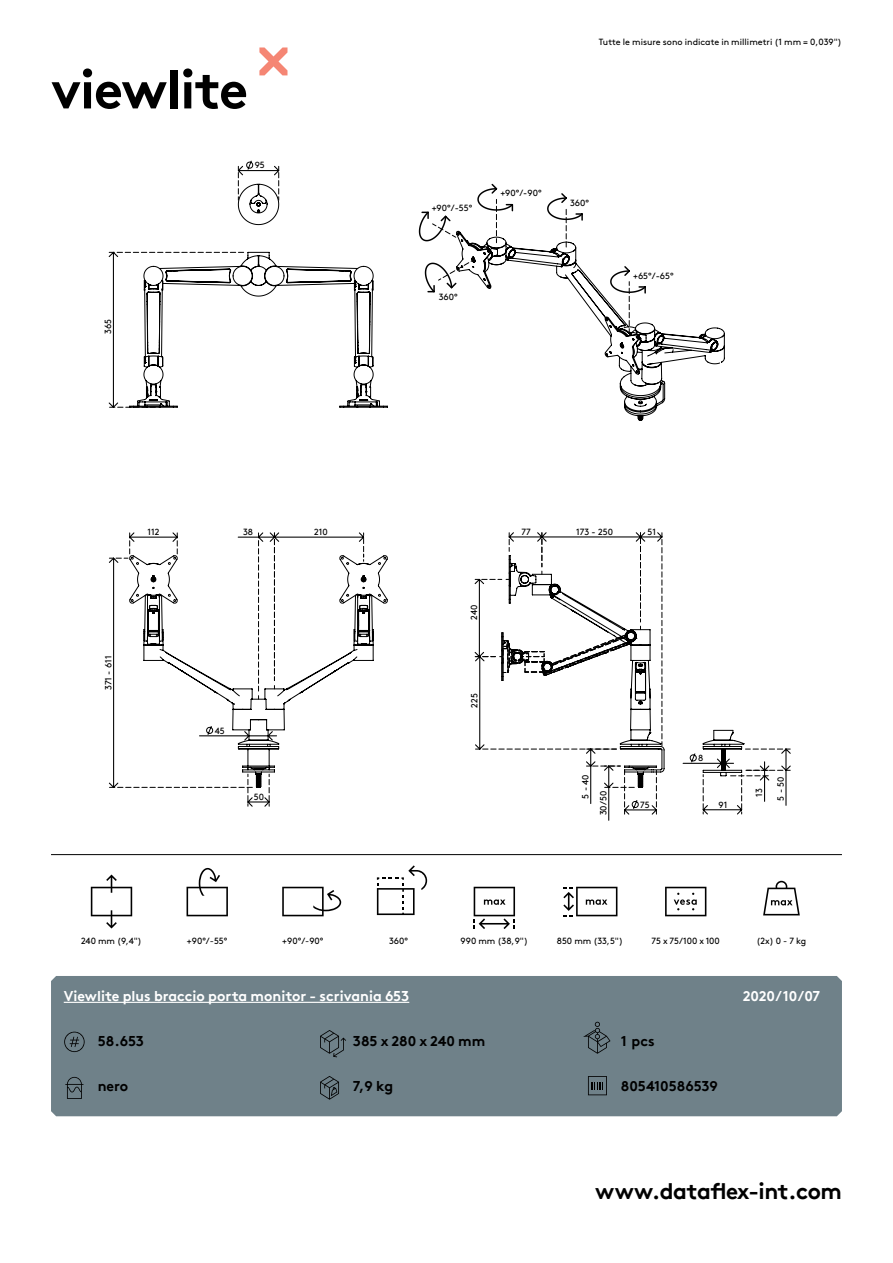
<style>
.page{position:relative;width:893px;height:1263px;background:#fff}
.page>*{position:absolute;margin:0;border:0;box-sizing:border-box;transform-origin:0 0}
.hoofdstuk{font:700 54px "Brown Pro TT";letter-spacing:-.02em;color:#000}
.t1{font:700 22.5px "Brown Pro TT";letter-spacing:-.02em;color:#000}
.t2{font:700 14.25px "Brown Pro TT";color:#fff}
.specificaties{font:700 14.25px "Brown Pro TT";color:#000}
.t3{font:9px "Brown";color:#000}
.t4{font:9px/18px "Brown Pro TT Regular Alt";color:#000}
</style>
<div class="page">
<svg style="left:259px;top:47px;width:28px;height:28px"></svg>
<hr style="left:51px;top:854px;width:791px;height:1px;background:#000">
<svg style="left:91px;top:874px;width:41px;height:54px"></svg>
<svg style="left:187px;top:868px;width:41px;height:48px"></svg>
<svg style="left:282px;top:887px;width:59px;height:29px"></svg>
<svg style="left:377px;top:865px;width:50px;height:50px"></svg>
<svg style="left:474px;top:887px;width:41px;height:42px"></svg>
<svg style="left:563px;top:887px;width:54px;height:29px"></svg>
<svg style="left:665px;top:887px;width:41px;height:29px"></svg>
<svg style="left:763px;top:881px;width:37px;height:34px"></svg>
<div style="left:51px;top:976px;width:791px;height:140px;background:#6f8189"></div>
<svg style="left:109px;top:532px;width:256px;height:209px"></svg>
<svg style="left:418px;top:183px;width:96px;height:59px"></svg>
<svg style="left:547px;top:193px;width:36px;height:37px"></svg>
<svg style="left:424px;top:262px;width:32px;height:31px"></svg>
<svg style="left:129px;top:555px;width:259px;height:233px"></svg>
<svg style="left:474px;top:532px;width:191px;height:284px"></svg>
<svg style="left:129px;top:252px;width:259px;height:156px"></svg>
<svg style="left:456px;top:230px;width:269px;height:191px"></svg>
<svg style="left:682px;top:730px;width:109px;height:85px"></svg>
<svg style="left:237px;top:160px;width:43px;height:65px"></svg>
<svg style="left:64px;top:1032px;width:21px;height:20px"></svg>
<svg style="left:65px;top:1077px;width:18px;height:22px"></svg>
<svg style="left:320px;top:1030px;width:26px;height:27px"></svg>
<svg style="left:583px;top:1022px;width:27px;height:32px"></svg>
<svg style="left:320px;top:1076px;width:19px;height:24px"></svg>
<svg style="left:588px;top:1076px;width:19px;height:19px"></svg>
<hr style="left:64px;top:1002px;width:345px;height:1px;background:#fff">
<p class="hoofdstuk" style="left:51px;top:46px;width:198px">viewlite</p>
<p class="t4" style="left:255px;top:155px;width:12px">95</p>
<p class="t4" style="left:98px;top:334px;width:17px;rotate:-90deg">365</p>
<p class="t4" style="left:147px;top:522px;width:13px">112</p>
<p class="t4" style="left:98px;top:690px;width:36px;rotate:-90deg">371 - 611</p>
<p class="t4" style="left:243px;top:522px;width:12px">38</p>
<p class="t4" style="left:314px;top:522px;width:15px">210</p>
<p class="t4" style="left:215px;top:721px;width:12px">45</p>
<p class="t4" style="left:254px;top:787px;width:12px">50</p>
<p class="t3" style="left:599px;top:35px;width:245px">Tutte le misure sono indicate in millimetri (1 mm = 0,039")</p>
<p class="t4" style="left:432px;top:198px;width:42px">+90°/-55°</p>
<p class="t4" style="left:500px;top:183px;width:43px">+90°/-90°</p>
<p class="t4" style="left:570px;top:193px;width:21px">360°</p>
<p class="t4" style="left:439px;top:287px;width:21px">360°</p>
<p class="t4" style="left:633px;top:266px;width:42px">+65°/-65°</p>
<p class="t4" style="left:464px;top:620px;width:17px;rotate:-90deg">240</p>
<p class="t4" style="left:465px;top:708px;width:16px;rotate:-90deg">225</p>
<p class="t4" style="left:521px;top:522px;width:11px">77</p>
<p class="t4" style="left:576px;top:522px;width:39px">173 - 250</p>
<p class="t4" style="left:647px;top:522px;width:10px">51</p>
<p class="t4" style="left:576px;top:815px;width:43px;text-indent:17px;rotate:-90deg">5 - 40<br>30/50</p>
<p class="t4" style="left:640px;top:795px;width:11px">75</p>
<p class="t4" style="left:698px;top:748px;width:7px">8</p>
<p class="t4" style="left:719px;top:795px;width:10px">91</p>
<p class="t4" style="left:749px;top:796px;width:10px;rotate:-90deg">13</p>
<p class="t4" style="left:771px;top:800px;width:26px;rotate:-90deg">5 - 50</p>
<p class="t3" style="left:81px;top:934px;width:62px">240 mm (9,4")</p>
<p class="t3" style="left:187px;top:934px;width:42px">+90°/-55°</p>
<p class="t3" style="left:282px;top:934px;width:43px">+90°/-90°</p>
<p class="t3" style="left:389px;top:934px;width:21px">360°</p>
<p class="t3" style="left:461px;top:934px;width:69px">990 mm (38,9")</p>
<p class="t3" style="left:557px;top:934px;width:68px">850 mm (33,5")</p>
<p class="t3" style="left:652px;top:934px;width:70px">75 x 75/100 x 100</p>
<p class="t3" style="left:757px;top:934px;width:51px">(2x) 0 - 7 kg</p>
<h3 class="t2" style="left:64px;top:985px;width:347px">Viewlite plus braccio porta monitor - scrivania 653</h3>
<h3 class="t2" style="left:743px;top:985px;width:79px">2020/10/07</h3>
<h3 class="specificaties" style="left:98px;top:1029px;width:48px">58.653</h3>
<p class="specificaties" style="left:98px;top:1074px;width:32px">nero</p>
<p class="specificaties" style="left:353px;top:1029px;width:134px">385 x 280 x 240 mm</p>
<p class="specificaties" style="left:621px;top:1029px;width:35px">1 pcs</p>
<p class="specificaties" style="left:353px;top:1074px;width:42px">7,9 kg</p>
<h3 class="specificaties" style="left:621px;top:1074px;width:99px">805410586539</h3>
<h2 class="t1" style="left:595px;top:1173px;width:248px">www.dataflex-int.com</h2>
</div>
